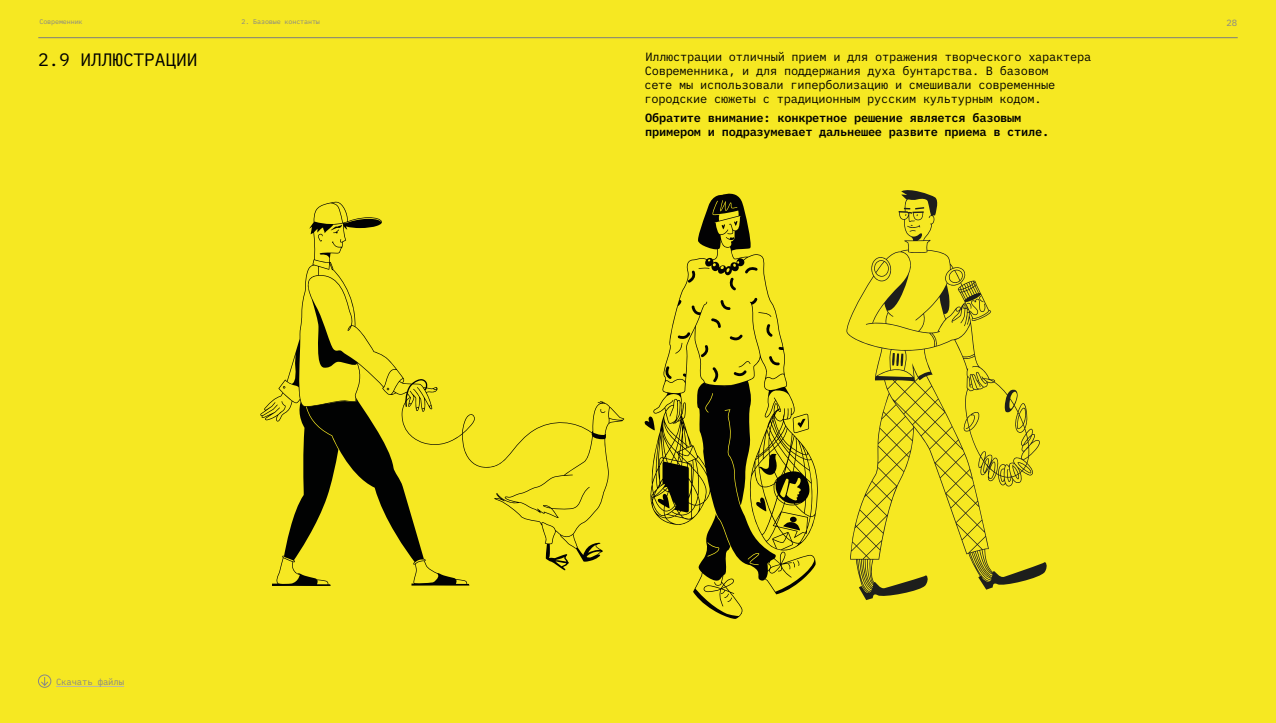
<style>
.page{position:relative;width:1276px;height:723px;background:#f6e822}
.page>*{position:absolute;margin:0;border:0;box-sizing:border-box;transform-origin:0 0}
.t1{font:18px "IBM Plex Mono";letter-spacing:-.01em;color:#000}
.t2{font:12px/14.1px "IBM Plex Mono";letter-spacing:-.02em;color:#000}
.t3{font:600 12px/14.1px "IBM Plex Mono";letter-spacing:-.02em;color:#000}
.t4{font:9px "IBM Plex Mono";letter-spacing:-.02em;color:#878787}
.t5{font:6.75px "IBM Plex Mono";letter-spacing:-.02em;color:#878787}
</style>
<div class="page">
<hr style="left:56px;top:686px;width:68px;height:1px;background:#b2b4b5">
<svg style="left:38px;top:674px;width:13px;height:14px"></svg>
<svg style="left:846px;top:190px;width:201px;height:410px"></svg>
<svg style="left:967px;top:296px;width:19px;height:19px"></svg>
<svg style="left:905px;top:207px;width:19px;height:25px"></svg>
<svg style="left:892px;top:353px;width:11px;height:13px"></svg>
<svg style="left:644px;top:417px;width:5px;height:10px"></svg>
<svg style="left:649px;top:193px;width:169px;height:401px"></svg>
<svg style="left:772px;top:516px;width:28px;height:34px"></svg>
<svg style="left:792px;top:414px;width:17px;height:19px"></svg>
<svg style="left:726px;top:237px;width:8px;height:3px"></svg>
<svg style="left:756px;top:497px;width:10px;height:14px"></svg>
<svg style="left:693px;top:514px;width:50px;height:105px"></svg>
<svg style="left:788px;top:560px;width:12px;height:9px"></svg>
<svg style="left:272px;top:421px;width:197px;height:165px"></svg>
<svg style="left:401px;top:401px;width:223px;height:169px"></svg>
<svg style="left:260px;top:202px;width:177px;height:219px"></svg>
<svg style="left:318px;top:234px;width:5px;height:7px"></svg>
<svg style="left:331px;top:225px;width:11px;height:8px"></svg>
<hr style="left:38px;top:37px;width:1199px;height:1px;background:#7c7d7f">
<p class="t5" style="left:39px;top:17px;width:45px">Современник</p>
<p class="t5" style="left:241px;top:17px;width:80px">2. Базовые константы</p>
<p class="t4" style="left:1226px;top:16px;width:12px">28</p>
<h1 class="t1" style="left:38px;top:45px;width:161px">2.9 ИЛЛЮСТРАЦИИ</h1>
<p class="t4" style="left:56px;top:674px;width:70px">Скачать файлы</p>
<p class="t2" style="left:644px;top:49px;width:448px">Иллюстрации отличный прием и для отражения творческого характера Современника, и для поддержания духа бунтарства. В базовом<br>сете мы использовали гиперболизацию и смешивали современные городские сюжеты с традиционным русским культурным кодом.</p>
<p class="t3" style="left:645px;top:110px;width:405px">Обратите внимание: конкретное решение является базовым примером и подразумевает дальнешее развите приема в стиле.</p>
</div>
